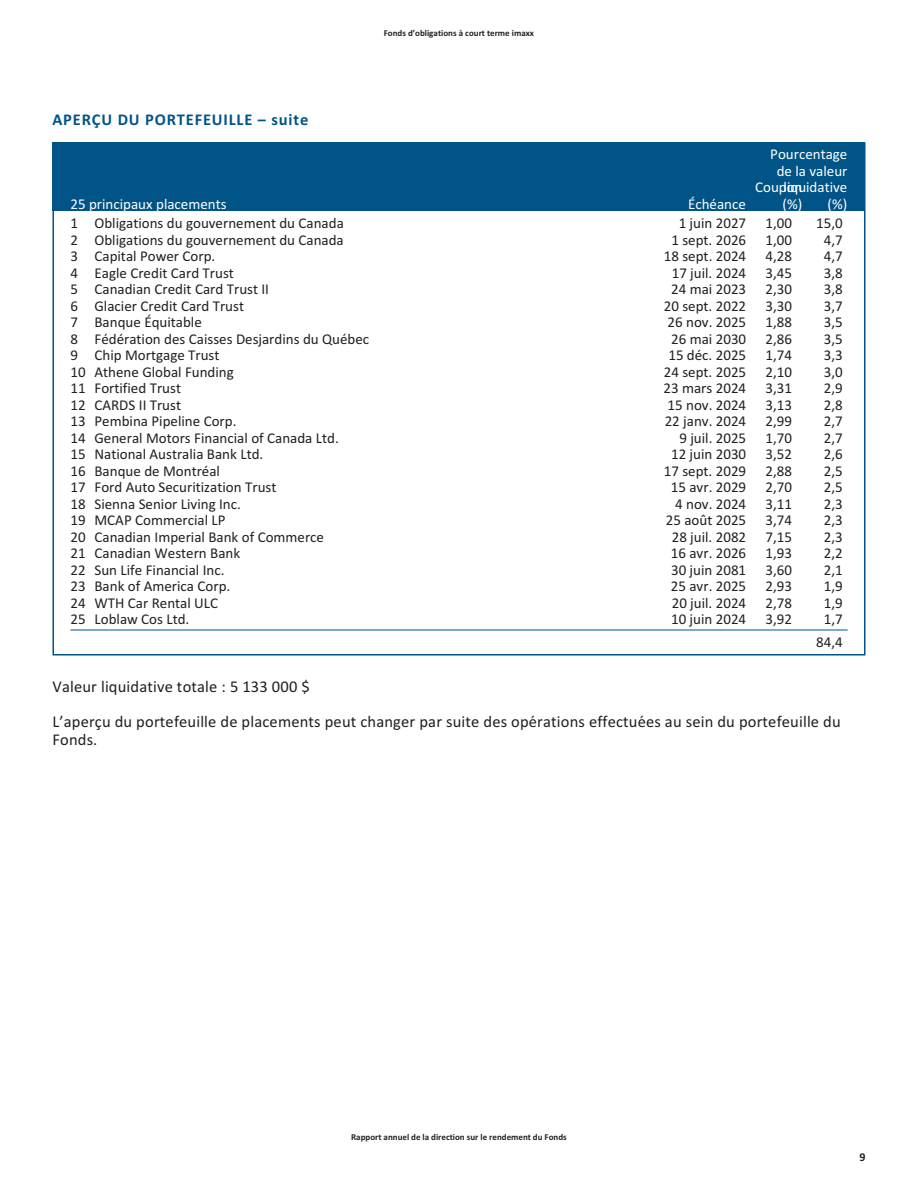
<style>
.page{position:relative;width:918px;height:1188px;background:#fff}
.page>*{position:absolute;margin:0;border:0;box-sizing:border-box;transform-origin:0 0}
.t1{font:16.5px/36px "Calibri";letter-spacing:.01em;color:#231f20}
.t2{font:700 16.5px "Calibri";letter-spacing:.05em;color:#005487}
.t3{font:15px/22.5px "Calibri";color:#231f20;text-align:center}
.t4{font:15px/16.5px "Calibri";color:#fff;text-align:right}
.t5{font:700 12px "Calibri";color:#231f20}
.t6{font:700 9px "Calibri";color:#231f20}
</style>
<div class="page">
<div style="left:52px;top:142px;width:814px;height:70px;background:#005487"></div>
<svg style="left:71px;top:630px;width:23px;height:1px"></svg>
<hr style="left:95px;top:630px;width:559px;height:1px;background:#005487">
<hr style="left:655px;top:630px;width:91px;height:1px;background:#005487">
<hr style="left:746px;top:630px;width:56px;height:1px;background:#005487">
<hr style="left:803px;top:630px;width:44px;height:1px;background:#005487">
<p class="t6" style="left:384px;top:30px;width:152px">Fonds d’obligations a` court terme imaxx</p>
<p class="t2" style="left:52px;top:113px;width:257px">APERÇU DU PORTEFEUILLE – suite</p>
<p class="t4" style="left:70px;top:196px;width:158px">25 principaux placements</p>
<p class="t4" style="left:688px;top:196px;width:59px">Échéance</p>
<p class="t4" style="left:770px;top:147px;width:79px">Pourcentage de la valeur liquidative (%)</p>
<p class="t4" style="left:755px;top:180px;width:49px">Coupon (%)</p>
<p class="t3" style="left:70px;top:213px;width:275px">1 Obligations du gouvernement du Canada</p>
<p class="t3" style="left:679px;top:213px;width:69px">1 juin 2027</p>
<p class="t3" style="left:766px;top:213px;width:28px">1,00</p>
<p class="t3" style="left:816px;top:213px;width:28px">15,0</p>
<p class="t3" style="left:70px;top:229px;width:275px">2 Obligations du gouvernement du Canada</p>
<p class="t3" style="left:671px;top:229px;width:76px">1 sept. 2026</p>
<p class="t3" style="left:766px;top:229px;width:28px">1,00</p>
<p class="t3" style="left:824px;top:229px;width:20px">4,7</p>
<p class="t3" style="left:70px;top:246px;width:146px">3 Capital Power Corp.</p>
<p class="t3" style="left:664px;top:246px;width:84px">18 sept. 2024</p>
<p class="t3" style="left:766px;top:246px;width:28px">4,28</p>
<p class="t3" style="left:824px;top:246px;width:20px">4,7</p>
<p class="t3" style="left:70px;top:262px;width:165px">4 Eagle Credit Card Trust</p>
<p class="t3" style="left:672px;top:262px;width:76px">17 juil. 2024</p>
<p class="t3" style="left:766px;top:262px;width:28px">3,45</p>
<p class="t3" style="left:824px;top:262px;width:20px">3,8</p>
<p class="t3" style="left:70px;top:279px;width:200px">5 Canadian Credit Card Trust II</p>
<p class="t3" style="left:671px;top:279px;width:76px">24 mai 2023</p>
<p class="t3" style="left:766px;top:279px;width:28px">2,30</p>
<p class="t3" style="left:824px;top:279px;width:20px">3,8</p>
<p class="t3" style="left:70px;top:295px;width:175px">6 Glacier Credit Card Trust</p>
<p class="t3" style="left:664px;top:295px;width:84px">20 sept. 2022</p>
<p class="t3" style="left:766px;top:295px;width:28px">3,30</p>
<p class="t3" style="left:824px;top:295px;width:20px">3,7</p>
<p class="t3" style="left:70px;top:312px;width:133px">7 Banque Équitable</p>
<p class="t3" style="left:668px;top:312px;width:80px">26 nov. 2025</p>
<p class="t3" style="left:766px;top:312px;width:28px">1,88</p>
<p class="t3" style="left:824px;top:312px;width:20px">3,5</p>
<p class="t3" style="left:70px;top:328px;width:300px">8 Fédération des Caisses Desjardins du Québec</p>
<p class="t3" style="left:671px;top:328px;width:76px">26 mai 2030</p>
<p class="t3" style="left:766px;top:328px;width:28px">2,86</p>
<p class="t3" style="left:824px;top:328px;width:20px">3,5</p>
<p class="t3" style="left:70px;top:345px;width:151px">9 Chip Mortgage Trust</p>
<p class="t3" style="left:668px;top:345px;width:79px">15 déc. 2025</p>
<p class="t3" style="left:766px;top:345px;width:28px">1,74</p>
<p class="t3" style="left:824px;top:345px;width:20px">3,3</p>
<p class="t3" style="left:70px;top:361px;width:165px">10 Athene Global Funding</p>
<p class="t3" style="left:664px;top:361px;width:84px">24 sept. 2025</p>
<p class="t3" style="left:766px;top:361px;width:28px">2,10</p>
<p class="t3" style="left:824px;top:361px;width:20px">3,0</p>
<p class="t3" style="left:70px;top:378px;width:112px">11 Fortified Trust</p>
<p class="t3" style="left:664px;top:378px;width:84px">23 mars 2024</p>
<p class="t3" style="left:766px;top:378px;width:28px">3,31</p>
<p class="t3" style="left:824px;top:378px;width:20px">2,9</p>
<p class="t3" style="left:70px;top:394px;width:112px">12 CARDS II Trust</p>
<p class="t3" style="left:668px;top:394px;width:80px">15 nov. 2024</p>
<p class="t3" style="left:766px;top:394px;width:28px">3,13</p>
<p class="t3" style="left:824px;top:394px;width:20px">2,8</p>
<p class="t3" style="left:70px;top:411px;width:167px">13 Pembina Pipeline Corp.</p>
<p class="t3" style="left:665px;top:411px;width:83px">22 janv. 2024</p>
<p class="t3" style="left:766px;top:411px;width:28px">2,99</p>
<p class="t3" style="left:824px;top:411px;width:20px">2,7</p>
<p class="t3" style="left:70px;top:427px;width:270px">14 General Motors Financial of Canada Ltd.</p>
<p class="t3" style="left:679px;top:427px;width:68px">9 juil. 2025</p>
<p class="t3" style="left:766px;top:427px;width:28px">1,70</p>
<p class="t3" style="left:824px;top:427px;width:20px">2,7</p>
<p class="t3" style="left:70px;top:444px;width:194px">15 National Australia Bank Ltd.</p>
<p class="t3" style="left:671px;top:444px;width:77px">12 juin 2030</p>
<p class="t3" style="left:766px;top:444px;width:28px">3,52</p>
<p class="t3" style="left:824px;top:444px;width:20px">2,6</p>
<p class="t3" style="left:70px;top:460px;width:151px">16 Banque de Montréal</p>
<p class="t3" style="left:664px;top:460px;width:84px">17 sept. 2029</p>
<p class="t3" style="left:766px;top:460px;width:28px">2,88</p>
<p class="t3" style="left:824px;top:460px;width:20px">2,5</p>
<p class="t3" style="left:70px;top:477px;width:207px">17 Ford Auto Securitization Trust</p>
<p class="t3" style="left:671px;top:477px;width:77px">15 avr. 2029</p>
<p class="t3" style="left:766px;top:477px;width:28px">2,70</p>
<p class="t3" style="left:824px;top:477px;width:20px">2,5</p>
<p class="t3" style="left:70px;top:493px;width:172px">18 Sienna Senior Living Inc.</p>
<p class="t3" style="left:675px;top:493px;width:72px">4 nov. 2024</p>
<p class="t3" style="left:766px;top:493px;width:28px">3,11</p>
<p class="t3" style="left:824px;top:493px;width:20px">2,3</p>
<p class="t3" style="left:70px;top:510px;width:157px">19 MCAP Commercial LP</p>
<p class="t3" style="left:666px;top:510px;width:82px">25 août 2025</p>
<p class="t3" style="left:766px;top:510px;width:28px">3,74</p>
<p class="t3" style="left:824px;top:510px;width:20px">2,3</p>
<p class="t3" style="left:70px;top:526px;width:255px">20 Canadian Imperial Bank of Commerce</p>
<p class="t3" style="left:672px;top:526px;width:76px">28 juil. 2082</p>
<p class="t3" style="left:766px;top:526px;width:28px">7,15</p>
<p class="t3" style="left:824px;top:526px;width:20px">2,3</p>
<p class="t3" style="left:70px;top:543px;width:171px">21 Canadian Western Bank</p>
<p class="t3" style="left:671px;top:543px;width:77px">16 avr. 2026</p>
<p class="t3" style="left:766px;top:543px;width:28px">1,93</p>
<p class="t3" style="left:824px;top:543px;width:20px">2,2</p>
<p class="t3" style="left:70px;top:559px;width:156px">22 Sun Life Financial Inc.</p>
<p class="t3" style="left:671px;top:559px;width:77px">30 juin 2081</p>
<p class="t3" style="left:766px;top:559px;width:28px">3,60</p>
<p class="t3" style="left:824px;top:559px;width:20px">2,1</p>
<p class="t3" style="left:70px;top:576px;width:161px">23 Bank of America Corp.</p>
<p class="t3" style="left:671px;top:576px;width:77px">25 avr. 2025</p>
<p class="t3" style="left:766px;top:576px;width:28px">2,93</p>
<p class="t3" style="left:824px;top:576px;width:20px">1,9</p>
<p class="t3" style="left:70px;top:592px;width:149px">24 WTH Car Rental ULC</p>
<p class="t3" style="left:672px;top:592px;width:76px">20 juil. 2024</p>
<p class="t3" style="left:766px;top:592px;width:28px">2,78</p>
<p class="t3" style="left:824px;top:592px;width:20px">1,9</p>
<p class="t3" style="left:70px;top:609px;width:120px">25 Loblaw Cos Ltd.</p>
<p class="t3" style="left:671px;top:609px;width:77px">10 juin 2024</p>
<p class="t3" style="left:766px;top:609px;width:28px">3,92</p>
<p class="t3" style="left:816px;top:609px;width:28px">1,7<br>84,4</p>
<p class="t1" style="left:52px;top:669px;width:790px">Valeur liquidative totale : 5 133 000 $<br>L’aperc¸u du portefeuille de placements peut changer par suite des ope´rations effectue´es au sein du portefeuille du</p>
<p class="t1" style="left:53px;top:723px;width:46px">Fonds.</p>
<p class="t6" style="left:351px;top:1134px;width:217px">Rapport annuel de la direction sur le rendement du Fonds</p>
<p class="t5" style="left:859px;top:1153px;width:8px">9</p>
</div>
